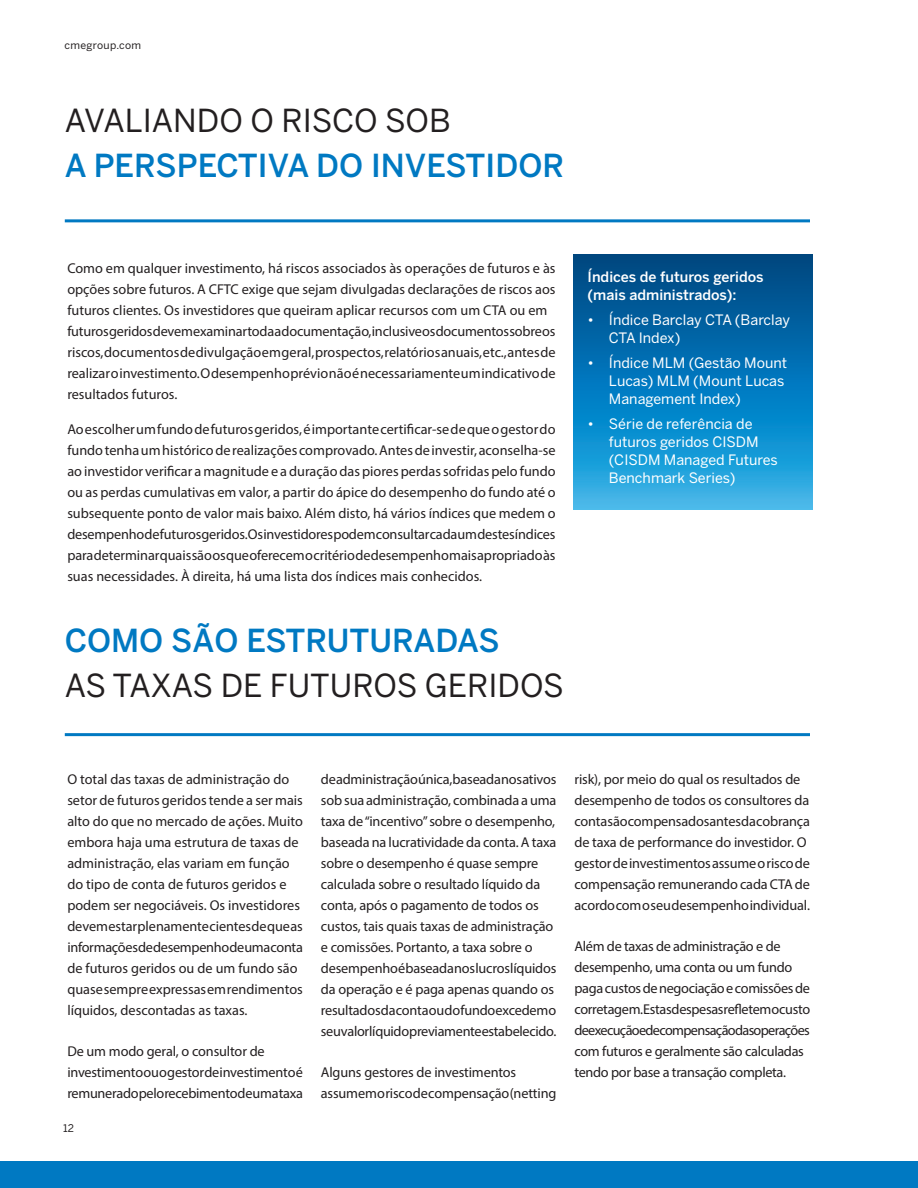
<style>
.page{position:relative;width:918px;height:1188px;background:#fff}
.page>*{position:absolute;margin:0;border:0;box-sizing:border-box;transform-origin:0 0}
.t1{font:500 31.5px/45px "Benton Sans";color:#0079c2}
.t2{font:31.5px/45px "Benton Sans";color:#231f20}
.Body{font:14.25px/21px "Myriad Pro";letter-spacing:-.01em;color:#231f20}
.Body-2{font:14.25px/18px "Benton Sans";color:#fff}
.Body-3{font:500 14.25px/18px "Benton Sans";color:#fff}
.t3{font:10.5px "Benton Sans";letter-spacing:.03em;color:#231f20}
.s1{font-weight:400;color:#231f20}
.s2{font-weight:500;color:#0079c2}
</style>
<div class="page">
<svg style="left:574px;top:254px;width:239px;height:256px;background:#0b7ab9"></svg>
<hr style="left:65px;top:219px;width:745px;height:3px;background:#0079c2">
<hr style="left:65px;top:733px;width:745px;height:3px;background:#0079c2">
<div style="left:0;top:1161px;width:918px;height:27px;background:#0079c2"></div>
<p class="t3" style="left:65px;top:38px;width:78px">cmegroup.com</p>
<p class="t1" style="left:65px;top:98px;width:501px"><span class="s1">AVALIANDO O RISCO SOB<br></span>A PERSPECTIVA DO INVESTIDOR</p>
<p class="Body" style="left:67px;top:258px;width:490px">Como em qualquer investimento, há riscos associados às operações de futuros e às opções sobre futuros. A CFTC exige que sejam divulgadas declarações de riscos aos futuros clientes. Os investidores que queiram aplicar recursos com um CTA ou em futuros geridos devem examinar toda a documentação, inclusive os documentos sobre os riscos, documentos de divulgação em geral, prospectos, relatórios anuais, etc., antes de realizar o investimento. O desempenho prévio não é necessariamente um indicativo de resultados futuros.</p>
<p class="Body" style="left:67px;top:418px;width:490px;text-align:justify">Ao escolher um fundo de futuros geridos, é importante certificar-se de que o gestor do fundo tenha um histórico de realizações comprovado. Antes de investir, aconselha-se ao investidor verificar a magnitude e a duração das piores perdas sofridas pelo fundo ou as perdas cumulativas em valor, a partir do ápice do desempenho do fundo até o subsequente ponto de valor mais baixo. Além disto, há vários índices que medem o desempenho de futuros geridos. Os investidores podem consultar cada um destes índices para determinar quais são os que oferecem o critério de desempenho mais apropriado às suas necessidades. À direita, há uma lista dos índices mais conhecidos.</p>
<p class="t2" style="left:65px;top:617px;width:501px"><span class="s2">COMO SÃO ESTRUTURADAS<br></span>AS TAXAS DE FUTUROS GERIDOS</p>
<p class="Body-3" style="left:588px;top:268px;width:178px">Índices de futuros geridos (mais administrados):</p>
<p class="Body-2" style="left:609px;top:311px;width:183px;text-indent:-21px">• Índice Barclay CTA (Barclay<br>CTA Index)</p>
<p class="Body-2" style="left:609px;top:354px;width:180px;text-indent:-21px">• Índice MLM (Gestão Mount<br>Lucas) MLM (Mount Lucas<br>Management Index)</p>
<p class="Body-2" style="left:609px;top:414px;width:170px;text-indent:-21px">• Série de referência de futuros geridos CISDM (CISDM Managed Futures<br>Benchmark Series)</p>
<p class="Body" style="left:67px;top:769px;width:237px">O total das taxas de administração do setor de futuros geridos tende a ser mais alto do que no mercado de ações. Muito embora haja uma estrutura de taxas de administração, elas variam em função do tipo de conta de futuros geridos e podem ser negociáveis. Os investidores devem estar plenamente cientes de que as informações de desempenho de uma conta de futuros geridos ou de um fundo são quase sempre expressas em rendimentos líquidos, descontadas as taxas.</p>
<p class="Body" style="left:67px;top:1041px;width:237px">De um modo geral, o consultor de investimento ou o gestor de investimento é remunerado pelo recebimento de uma taxa</p>
<p class="t3" style="left:63px;top:1122px;width:13px">12</p>
<p class="Body" style="left:321px;top:769px;width:237px">de administração única, baseada nos ativos sob sua administração, combinada a uma taxa de “incentivo” sobre o desempenho, baseada na lucratividade da conta. A taxa sobre o desempenho é quase sempre calculada sobre o resultado líquido da conta, após o pagamento de todos os custos, tais quais taxas de administração e comissões. Portanto, a taxa sobre o desempenho é baseada nos lucros líquidos da operação e é paga apenas quando os resultados da conta ou do fundo excedem o seu valor líquido previamente estabelecido.</p>
<p class="Body" style="left:321px;top:1062px;width:237px">Alguns gestores de investimentos assumem o risco de compensação (netting</p>
<p class="Body" style="left:574px;top:769px;width:237px">risk), por meio do qual os resultados de desempenho de todos os consultores da conta são compensados antes da cobrança de taxa de performance do investidor. O gestor de investimentos assume o risco de compensação remunerando cada CTA de acordo com o seu desempenho individual.</p>
<p class="Body" style="left:574px;top:936px;width:237px">Além de taxas de administração e de desempenho, uma conta ou um fundo paga custos de negociação e comissões de corretagem. Estas despesas refletem o custo de execução e de compensação das operações com futuros e geralmente são calculadas tendo por base a transação completa.</p>
</div>
